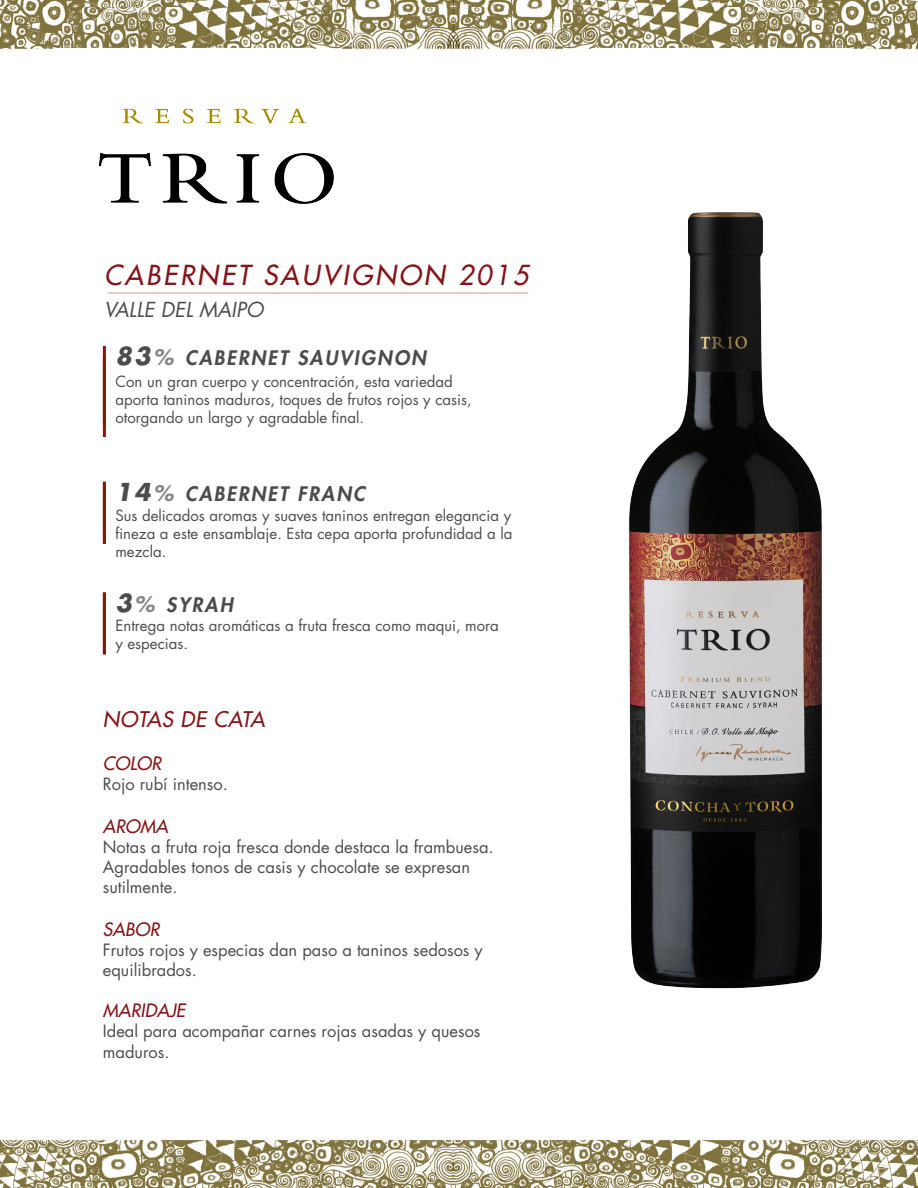
<style>
.page{position:relative;width:918px;height:1188px;background:#fff}
.page>*{position:absolute;margin:0;border:0;box-sizing:border-box;transform-origin:0 0}
.t1{font:italic 500 26.85px "Futura Std";letter-spacing:.1em;color:#851518}
.t2{font:italic 500 21px "Futura Std";letter-spacing:.03em;color:#851518}
.t3{font:italic 20.1px "Futura Std";color:#4b4c4d}
.t4{font:italic 800 19.5px "Futura Std";letter-spacing:.1em;color:#4b4c4d}
.t5{font:italic 500 18px "Futura Std";color:#851518}
.Estilo_de_párrafo_2{font:16.5px/19.8px "Futura Std";color:#4b4c4d}
.Estilo_de_párrafo_1{font:15px/18px "Futura Std";color:#4b4c4d}
.s1{font-weight:700;font-size:24px}
.s2{font-weight:700;font-size:21px;color:#828487}
</style>
<div class="page">
<img style="left:629px;top:212px;width:193px;height:777px">
<img style="left:0;top:1139px;width:918px;height:49px">
<img style="left:0;top:0;width:918px;height:50px">
<img style="left:99px;top:108px;width:235px;height:96px">
<hr style="left:108px;top:293px;width:420px;height:1px;background:#cc9f90">
<hr style="left:103px;top:357px;width:3px;height:80px;background:#851518">
<hr style="left:103px;top:346px;width:3px;height:80px;background:#851518">
<hr style="left:103px;top:482px;width:3px;height:62px;background:#851518">
<hr style="left:103px;top:592px;width:3px;height:62px;background:#851518">
<p class="t1" style="left:104px;top:259px;width:426px">CABERNET SAUVIGNON 2015</p>
<p class="t3" style="left:104px;top:297px;width:161px">VALLE DEL MAIPO</p>
<p class="t4" style="left:115px;top:346px;width:312px"><span class="s1">83</span><span class="s2">%</span> CABERNET SAUVIGNON</p>
<p class="Estilo_de_párrafo_1" style="left:115px;top:373px;width:358px">Con un gran cuerpo y concentración, esta variedad aporta taninos maduros, toques de frutos rojos y casis, otorgando un largo y agradable final.</p>
<p class="t4" style="left:115px;top:481px;width:251px"><span class="s1">14</span><span class="s2">%</span> CABERNET FRANC</p>
<p class="Estilo_de_párrafo_1" style="left:115px;top:506px;width:399px;text-align:justify">Sus delicados aromas y suaves taninos entregan elegancia y fineza a este ensamblaje. Esta cepa aporta profundidad a la mezcla.</p>
<p class="t4" style="left:115px;top:592px;width:119px"><span class="s1">3</span><span class="s2">%</span> SYRAH</p>
<p class="Estilo_de_párrafo_1" style="left:115px;top:617px;width:385px">Entrega notas aromáticas a fruta fresca como maqui, mora y especias.</p>
<p class="t2" style="left:103px;top:706px;width:164px">NOTAS DE CATA</p>
<p class="t5" style="left:103px;top:753px;width:60px">COLOR</p>
<p class="Estilo_de_párrafo_2" style="left:103px;top:774px;width:127px">Rojo rubí intenso.</p>
<p class="t5" style="left:103px;top:816px;width:67px">AROMA</p>
<p class="Estilo_de_párrafo_2" style="left:103px;top:837px;width:392px">Notas a fruta roja fresca donde destaca la frambuesa.<br>Agradables tonos de casis y chocolate se expresan sutilmente.</p>
<p class="t5" style="left:103px;top:918px;width:58px">SABOR</p>
<p class="Estilo_de_párrafo_2" style="left:103px;top:940px;width:381px">Frutos rojos y especias dan paso a taninos sedosos y equilibrados.</p>
<p class="t5" style="left:103px;top:999px;width:84px">MARIDAJE</p>
<p class="Estilo_de_párrafo_2" style="left:103px;top:1020px;width:379px;line-height:21.6px">Ideal para acompañar carnes rojas asadas y quesos maduros.</p>
</div>
